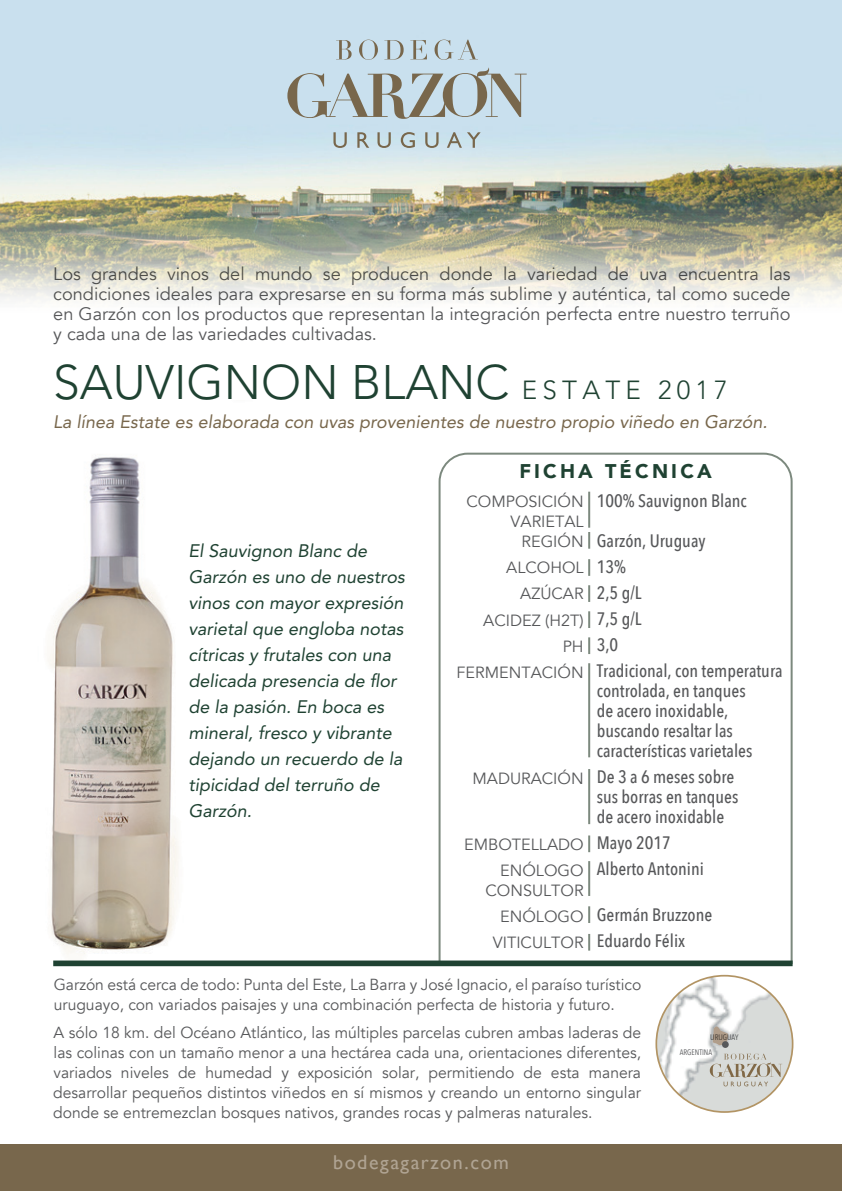
<style>
.page{position:relative;width:842px;height:1191px;background:#fff}
.page>*{position:absolute;margin:0;border:0;box-sizing:border-box;transform-origin:0 0}
.t1{font:300 48px "Avenir LT Std";color:#1f4232}
.t2{font:20px "Gill Sans";letter-spacing:.08em;color:#b0a493}
.t3{font:900 19.8px "Avenir";letter-spacing:.16em;color:#1f4232}
.t4{font:500 18px/26px "Avenir Next Condensed";color:#57585a}
.t5{font:18px/20px "Avenir";color:#57585a;text-align:justify}
.t6{font:italic 18px/26px "Avenir LT Std";color:#1f4232}
.t7{font:italic 18px "Avenir LT Std";color:#78674c}
.t8{font:16.2px/26px "Avenir";color:#57585a;text-align:right}
.t9{font:16px/20px "Avenir";color:#57585a}
.t10{font:8px "Avenir Next Condensed";color:#57585a}
.s1{font-size:26px}
</style>
<div class="page">
<img style="left:48px;top:457px;width:262px;height:510px">
<svg style="left:439px;top:452px;width:354px;height:508px"></svg>
<hr style="left:588px;top:491px;width:2px;height:36px;background:#7c897e">
<svg style="left:588px;top:532px;width:2px;height:16px"></svg>
<svg style="left:588px;top:559px;width:2px;height:17px"></svg>
<svg style="left:588px;top:585px;width:2px;height:17px"></svg>
<svg style="left:588px;top:611px;width:2px;height:17px"></svg>
<svg style="left:588px;top:637px;width:2px;height:17px"></svg>
<hr style="left:588px;top:769px;width:2px;height:55px;background:#7c897e">
<svg style="left:588px;top:835px;width:2px;height:17px"></svg>
<svg style="left:588px;top:906px;width:2px;height:17px"></svg>
<svg style="left:588px;top:934px;width:2px;height:16px"></svg>
<hr style="left:588px;top:861px;width:2px;height:35px;background:#7c897e">
<hr style="left:588px;top:663px;width:2px;height:94px;background:#7c897e">
<img style="left:0;top:0;width:842px;height:300px">
<div style="left:0;top:1143px;width:842px;height:48px;background:#78674c"></div>
<svg style="left:336px;top:40px;width:16px;height:20px"></svg>
<svg style="left:359px;top:40px;width:19px;height:20px"></svg>
<svg style="left:384px;top:40px;width:20px;height:20px"></svg>
<svg style="left:410px;top:40px;width:17px;height:19px"></svg>
<svg style="left:435px;top:40px;width:43px;height:20px"></svg>
<svg style="left:333px;top:132px;width:14px;height:16px"></svg>
<svg style="left:357px;top:132px;width:12px;height:16px"></svg>
<svg style="left:377px;top:132px;width:14px;height:16px"></svg>
<svg style="left:401px;top:132px;width:14px;height:16px"></svg>
<svg style="left:425px;top:132px;width:14px;height:16px"></svg>
<svg style="left:447px;top:132px;width:34px;height:16px"></svg>
<svg style="left:287px;top:67px;width:240px;height:52px;background:#b2bec0"></svg>
<div style="left:53px;top:960px;width:740px;height:6px;background:#1f4232"></div>
<img style="left:656px;top:975px;width:137px;height:137px;border-radius:68px">
<svg style="left:713px;top:1026px;width:15px;height:19px"></svg>
<svg style="left:710px;top:1053px;width:72px;height:33px;background:#c8c6bf"></svg>
<div style="left:722px;top:1041px;width:7px;height:7px;background:#57585a;border-radius:50%"></div>
<p class="t5" style="left:53px;top:264px;width:739px">Los grandes vinos del mundo se producen donde la variedad de uva encuentra las condiciones ideales para expresarse en su forma más sublime y auténtica, tal como sucede en Garzón con los productos que representan la integración perfecta entre nuestro terruño y cada una de las variedades cultivadas.</p>
<h1 class="t1" style="left:53px;top:354px;width:676px">SAUVIGNON BLANC <span class="s1">E S T A T E 2 0 1 7</span></h1>
<p class="t7" style="left:53px;top:411px;width:716px">La línea Estate es elaborada con uvas provenientes de nuestro propio viñedo en Garzón.</p>
<p class="t6" style="left:188px;top:538px;width:218px">El Sauvignon Blanc de<br>Garzón es uno de nuestros vinos con mayor expresión varietal que engloba notas cítricas y frutales con una delicada presencia de flor de la pasión. En boca es mineral, fresco y vibrante dejando un recuerdo de la tipicidad del terruño de<br>Garzón.</p>
<p class="t3" style="left:519px;top:454px;width:194px">FICHA TÉCNICA</p>
<p class="t8" style="left:466px;top:492px;width:119px;line-height:20px">COMPOSICIÓN<br>VARIETAL<br>REGIÓN</p>
<p class="t8" style="left:457px;top:555px;width:129px">ALCOHOL<br>AZÚCAR<br>ACIDEZ (H2T)<br>PH<br>FERMENTACIÓN</p>
<p class="t4" style="left:597px;top:488px;width:151px">100% Sauvignon Blanc</p>
<p class="t4" style="left:597px;top:528px;width:187px">Garzón, Uruguay<br>13%<br>2,5 g/L<br>7,5 g/L<br>3,0<br>Tradicional, con temperatura</p>
<p class="t4" style="left:597px;top:681px;width:157px;line-height:20px">controlada, en tanques de acero inoxidable, buscando resaltar las características varietales</p>
<p class="t4" style="left:597px;top:767px;width:143px;line-height:20px">De 3 a 6 meses sobre sus borras en tanques de acero inoxidable</p>
<p class="t4" style="left:597px;top:830px;width:109px">Mayo 2017<br>Alberto Antonini</p>
<p class="t4" style="left:597px;top:902px;width:117px">Germán Bruzzone<br>Eduardo Félix</p>
<p class="t8" style="left:472px;top:765px;width:113px">MADURACIÓN</p>
<p class="t8" style="left:464px;top:831px;width:121px">EMBOTELLADO<br>ENÓLOGO</p>
<p class="t8" style="left:485px;top:877px;width:100px">CONSULTOR<br>ENÓLOGO<br>VITICULTOR</p>
<p class="t9" style="left:54px;top:974px;width:589px">Garzón está cerca de todo: Punta del Este, La Barra y José Ignacio, el paraíso turístico uruguayo, con variados paisajes y una combinación perfecta de historia y futuro.</p>
<p class="t9" style="left:53px;top:1022px;width:589px;text-align:justify">A sólo 18 km. del Océano Atlántico, las múltiples parcelas cubren ambas laderas de las colinas con un tamaño menor a una hectárea cada una, orientaciones diferentes, variados niveles de humedad y exposición solar, permitiendo de esta manera desarrollar pequeños distintos viñedos en sí mismos y creando un entorno singular donde se entremezclan bosques nativos, grandes rocas y palmeras naturales.</p>
<p class="t2" style="left:333px;top:1151px;width:177px">bodegagarzon.com</p>
<p class="t10" style="left:710px;top:1032px;width:30px">URUGUAY</p>
<p class="t10" style="left:680px;top:1047px;width:34px">ARGENTINA</p>
</div>
